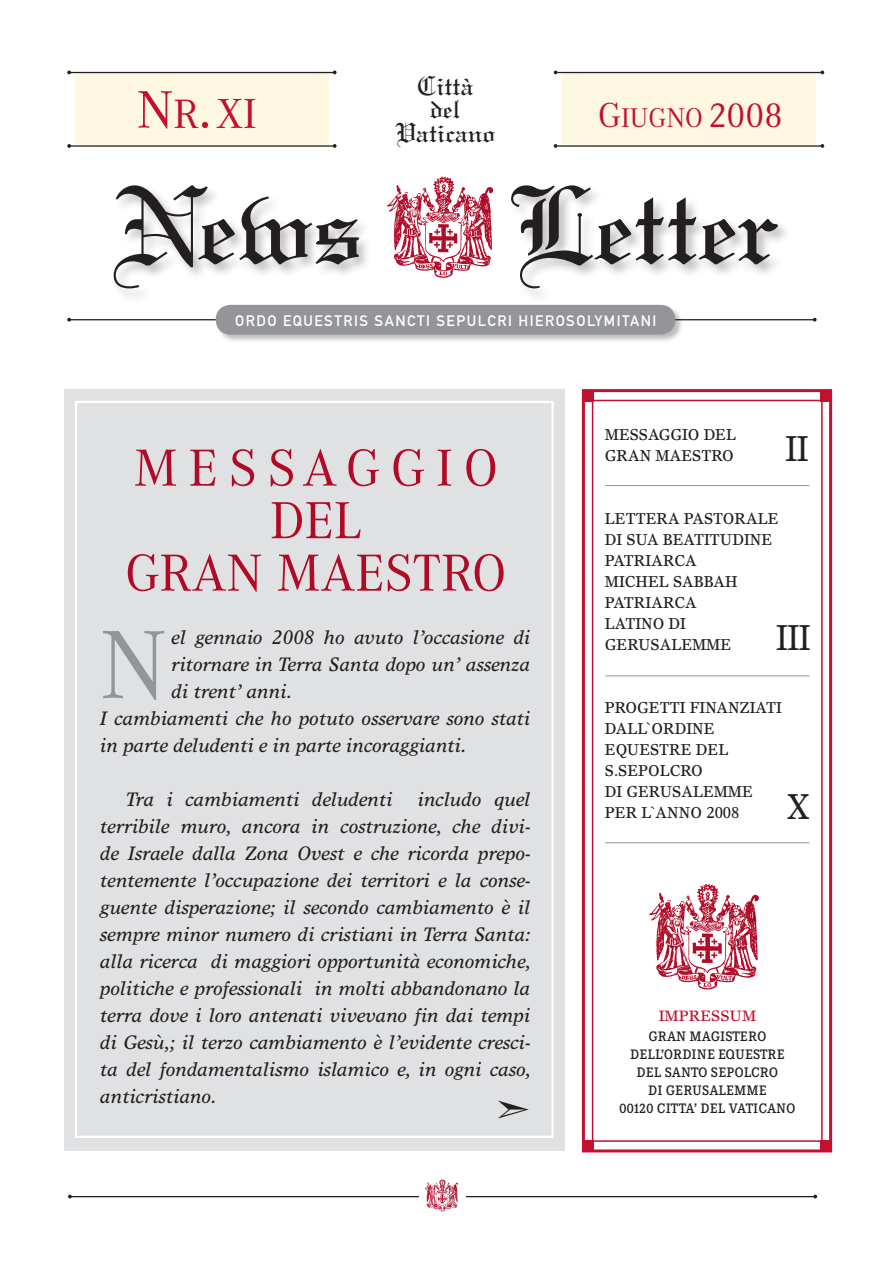
<style>
.page{position:relative;width:893px;height:1263px;background:#fff}
.page>*{position:absolute;margin:0;border:0;box-sizing:border-box;transform-origin:0 0}
.t1{font:117.15px "Linotext";color:#231f20}
.t2{font:100.05px "Corporate A";color:#939598}
.t3{font:54.45px "Corporate A";color:#c3102e}
.t4{font:54px/52.5px "Corporate A";letter-spacing:.2em;color:#b00a27;text-align:center}
.t5{font:54px "Corporate A";color:#b00a27}
.t6{font:36px "Corporate A";color:#c3102e}
.t7{font:36px "Times Europa";color:#231f20;scale:.8 1}
.t8{font:29.1px/23.5px "Linotext";color:#231f20;text-align:center}
.t9{font:italic 19.5px/27px "Times Europa";color:#231f20;text-align:justify}
.t10{font:15.75px/21px "Times Europa";color:#231f20;scale:.95 1}
.t11{font:15px "DIN Mittelschrift Std";letter-spacing:.1em;color:#fff}
.t12{font:15px "Times Europa";color:#c3102e}
.t13{font:500 13.5px/18px "Corporate EBQ";letter-spacing:.045em;color:#231f20;text-align:center;scale:.95 1}
.s1{font-size:42.45px}
.s2{font-size:43.5px}
.s3{font-size:28.05px}
</style>
<div class="page">
<div style="left:64px;top:389px;width:501px;height:761px;background:#e0e1e3"></div>
<div style="left:592px;top:400px;width:231px;height:742px;background:#fff;border:2px solid #c3102e"></div>
<div style="left:582px;top:389px;width:250px;height:763px;border:3px solid #c3102e"></div>
<hr style="left:70px;top:1196px;width:746px;height:1px;background:#231f20">
<div style="left:419px;top:1184px;width:47px;height:19px;background:#fff"></div>
<img style="left:424px;top:1179px;width:34px;height:33px">
<div style="left:75px;top:72px;width:253px;height:74px;background:#fef8e3"></div>
<div style="left:563px;top:72px;width:253px;height:74px;background:#fef8e3"></div>
<div style="left:112px;top:183px;width:781px;height:158px;background:#231f20;opacity:.3"></div>
<div style="left:383px;top:169px;width:125px;height:121px;background:#fff"></div>
<img style="left:387px;top:176px;width:107px;height:102px">
<hr style="left:70px;top:145px;width:264px;height:2px;background:#231f20">
<hr style="left:70px;top:72px;width:264px;height:1px;background:#231f20">
<hr style="left:557px;top:145px;width:264px;height:2px;background:#231f20">
<hr style="left:69px;top:319px;width:746px;height:1px;background:#231f20">
<hr style="left:557px;top:72px;width:264px;height:1px;background:#231f20">
<svg style="left:554px;top:144px;width:3px;height:4px"></svg>
<svg style="left:333px;top:144px;width:4px;height:4px"></svg>
<svg style="left:67px;top:144px;width:4px;height:4px"></svg>
<svg style="left:67px;top:318px;width:4px;height:4px"></svg>
<svg style="left:813px;top:318px;width:4px;height:4px"></svg>
<svg style="left:820px;top:144px;width:4px;height:4px"></svg>
<svg style="left:820px;top:71px;width:4px;height:3px"></svg>
<div style="left:215px;top:304px;width:474px;height:44px;background:#231f20;opacity:.3"></div>
<div style="left:216px;top:305px;width:459px;height:30px;background:#939598;border-radius:15px"></div>
<div style="left:583px;top:391px;width:11px;height:11px;background:#c3102e"></div>
<div style="left:821px;top:391px;width:10px;height:11px;background:#c3102e"></div>
<div style="left:583px;top:1140px;width:11px;height:11px;background:#c3102e"></div>
<div style="left:821px;top:1140px;width:10px;height:11px;background:#c3102e"></div>
<img style="left:649px;top:883px;width:110px;height:107px">
<hr style="left:605px;top:485px;width:204px;height:1px;background:#231f20">
<div style="left:75px;top:401px;width:479px;height:737px;border:2px solid #fff"></div>
<hr style="left:605px;top:675px;width:204px;height:1px;background:#231f20">
<hr style="left:605px;top:842px;width:204px;height:1px;background:#231f20">
<h3 class="t8" style="left:395px;top:73px;width:102px">Città<br>del<br>Vaticano</h3>
<h3 class="t3" style="left:137px;top:80px;width:122px">N<span class="s1">R</span>.<span class="s2">XI</span></h3>
<h3 class="t6" style="left:598px;top:95px;width:186px">G<span class="s3">IUGNO</span> 2008</h3>
<h1 class="t1" style="left:112px;top:156px;width:253px">News</h1>
<h1 class="t1" style="left:510px;top:156px;width:272px">Letter</h1>
<p class="t11" style="left:235px;top:312px;width:423px">ORDO EQUESTRIS SANCTI SEPULCRI HIEROSOLYMITANI</p>
<h3 class="t4" style="left:133px;top:443px;width:366px">MESSAGGIO<br>DEL</h3>
<h3 class="t5" style="left:125px;top:543px;width:348px">GRAN MAESTRO</h3>
<h2 class="t2" style="left:100px;top:610px;width:69px">N</h2>
<p class="t9" style="left:171px;top:623px;width:360px">el gennaio 2008 ho avuto l’occasione di</p>
<p class="t9" style="left:171px;top:650px;width:360px">ritornare in Terra Santa dopo un’ assenza</p>
<p class="t9" style="left:171px;top:677px;width:122px">di trent’ anni.</p>
<p class="t9" style="left:100px;top:704px;width:432px">I cambiamenti che ho potuto osservare sono stati</p>
<p class="t9" style="left:100px;top:731px;width:368px">in parte deludenti e in parte incoraggianti.</p>
<p class="t9" style="left:125px;top:785px;width:268px">Tra i cambiamenti deludenti</p>
<p class="t9" style="left:100px;top:785px;width:432px;text-indent:317px">includo quel terribile muro, ancora in costruzione, che divi&shy;de Israele dalla Zona Ovest e che ricorda prepo&shy;tentemente l’occupazione dei territori e la conse&shy;guente disperazione; il secondo cambiamento è il sempre minor numero di cristiani in Terra Santa: alla ricerca di maggiori opportunità economiche, politiche e professionali in molti abbandonano la terra dove i loro antenati vivevano fin dai tempi di Gesù,; il terzo cambiamento è l’evidente cresci&shy;ta del fondamentalismo islamico e, in ogni caso, anticristiano.</p>
<p class="t10" style="left:605px;top:424px;width:140px">MESSAGGIO DEL<br>GRAN MAESTRO</p>
<h3 class="t7" style="left:786px;top:427px;width:15px">II</h3>
<p class="t10" style="left:605px;top:508px;width:184px">LETTERA PASTORALE<br>DI SUA BEATITUDINE<br>PATRIARCA<br>MICHEL SABBAH<br>PATRIARCA<br>LATINO DI<br>GERUSALEMME</p>
<h3 class="t7" style="left:777px;top:616px;width:15px">III</h3>
<p class="t10" style="left:605px;top:697px;width:188px">PROGETTI FINANZIATI<br>DALL`ORDINE<br>EQUESTRE DEL<br>S.SEPOLCRO<br>DI GERUSALEMME<br>PER L`ANNO 2008</p>
<h3 class="t7" style="left:787px;top:785px;width:30px">X</h3>
<p class="t12" style="left:659px;top:1007px;width:42px">IMPRESSU</p>
<p class="t12" style="left:742px;top:1007px;width:16px">M</p>
<p class="t13" style="left:620px;top:1027px;width:186px">GRAN MAGISTERO<br>DELL’ORDINE EQUESTRE<br>DEL SANTO SEPOLCRO<br>DI GERUSALEMME<br>00120 CITTA’ DEL VATICANO</p>
</div>
